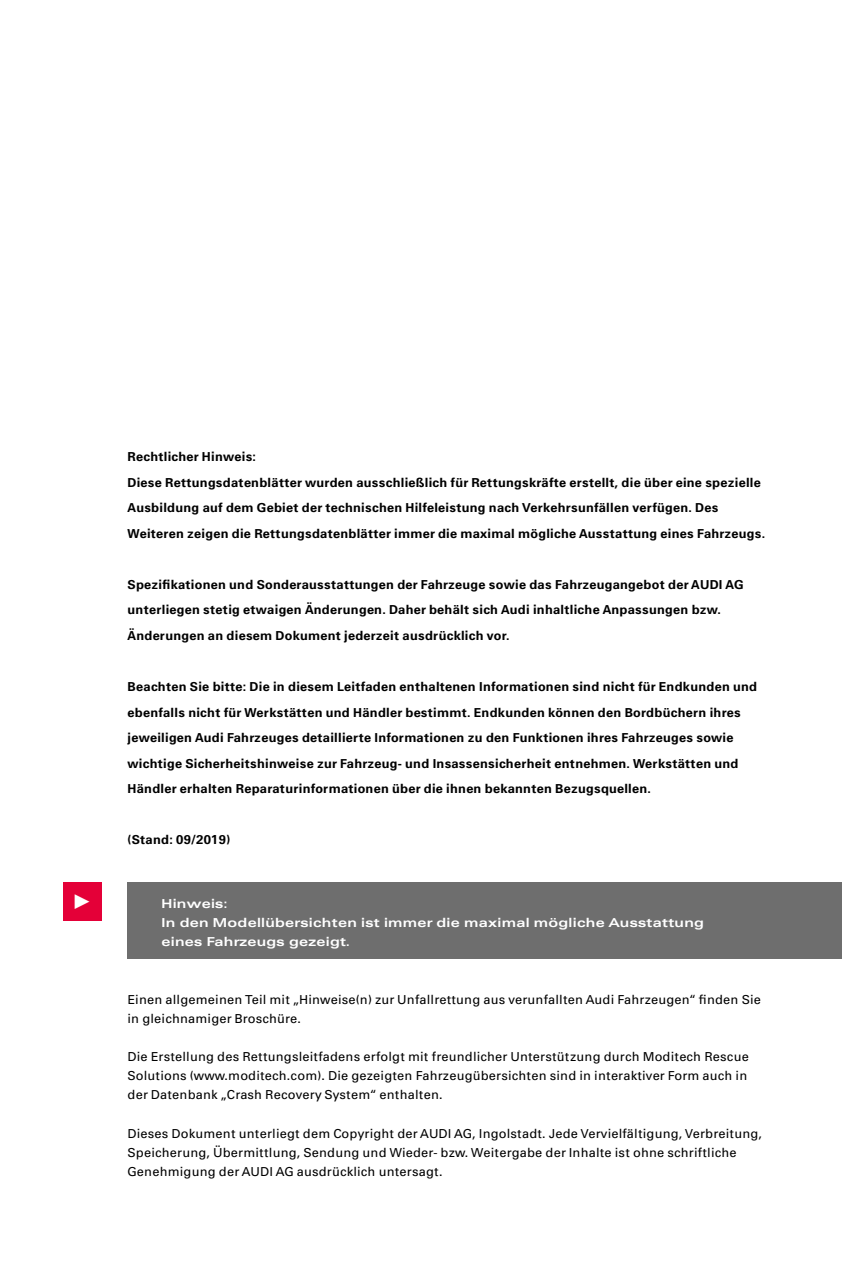
<style>
.page{position:relative;width:842px;height:1263px;background:#fff}
.page>*{position:absolute;margin:0;border:0;box-sizing:border-box;transform-origin:0 0}
.t1{font:21px "Audi Sans";color:#fff}
.t2{font:700 12.75px/25.5px "Audi Sans";letter-spacing:.02em;color:#000}
.t3{font:12.75px/19.2px "Audi Sans";letter-spacing:.01em;color:#000}
.t4{font:700 12.75px/19.2px "Audi Sans Ext";letter-spacing:.02em;color:#fff}
</style>
<div class="page">
<div style="left:128px;top:882px;width:714px;height:77px;background:#6e6e6e"></div>
<div style="left:64px;top:882px;width:38px;height:39px;background:#e40038"></div>
<h1 class="t1" style="left:73px;top:888px;width:18px">•</h1>
<p class="t2" style="left:128px;top:444px;width:639px">Rechtlicher Hinweis:<br>Diese Rettungsdatenblätter wurden ausschließlich für Rettungskräfte erstellt, die über eine spezielle Ausbildung auf dem Gebiet der technischen Hilfeleistung nach Verkehrsunfällen verfügen. Des Weiteren zeigen die Rettungsdatenblätter immer die maximal mögliche Ausstattung eines Fahrzeugs.</p>
<p class="t2" style="left:128px;top:571px;width:618px">Spezifikationen und Sonderausstattungen der Fahrzeuge sowie das Fahrzeugangebot der AUDI AG unterliegen stetig etwaigen Änderungen. Daher behält sich Audi inhaltliche Anpassungen bzw.<br>Änderungen an diesem Dokument jederzeit ausdrücklich vor.</p>
<p class="t2" style="left:128px;top:674px;width:631px">Beachten Sie bitte: Die in diesem Leitfaden enthaltenen Informationen sind nicht für Endkunden und ebenfalls nicht für Werkstätten und Händler bestimmt. Endkunden können den Bordbüchern ihres jeweiligen Audi Fahrzeuges detaillierte Informationen zu den Funktionen ihres Fahrzeuges sowie wichtige Sicherheitshinweise zur Fahrzeug- und Insassensicherheit entnehmen. Werkstätten und Händler erhalten Reparaturinformationen über die ihnen bekannten Bezugsquellen.</p>
<p class="t2" style="left:128px;top:827px;width:104px">(Stand: 09/2019)</p>
<p class="t4" style="left:162px;top:894px;width:544px">Hinweis:<br>In den Modellübersichten ist immer die maximal mögliche Ausstattung eines Fahrzeugs gezeigt.</p>
<p class="t3" style="left:128px;top:989px;width:635px">Einen allgemeinen Teil mit „Hinweise(n) zur Unfallrettung aus verunfallten Audi Fahrzeugen“ finden Sie in gleichnamiger Broschüre.</p>
<p class="t3" style="left:128px;top:1047px;width:623px">Die Erstellung des Rettungsleitfadens erfolgt mit freundlicher Unterstützung durch Moditech Rescue<br>Solutions (www.moditech.com). Die gezeigten Fahrzeugübersichten sind in interaktiver Form auch in der Datenbank „Crash Recovery System“ enthalten.</p>
<p class="t3" style="left:128px;top:1123px;width:636px">Dieses Dokument unterliegt dem Copyright der AUDI AG, Ingolstadt. Jede Vervielfältigung, Verbreitung,<br>Speicherung, Übermittlung, Sendung und Wieder- bzw. Weitergabe der Inhalte ist ohne schriftliche<br>Genehmigung der AUDI AG ausdrücklich untersagt.</p>
</div>
